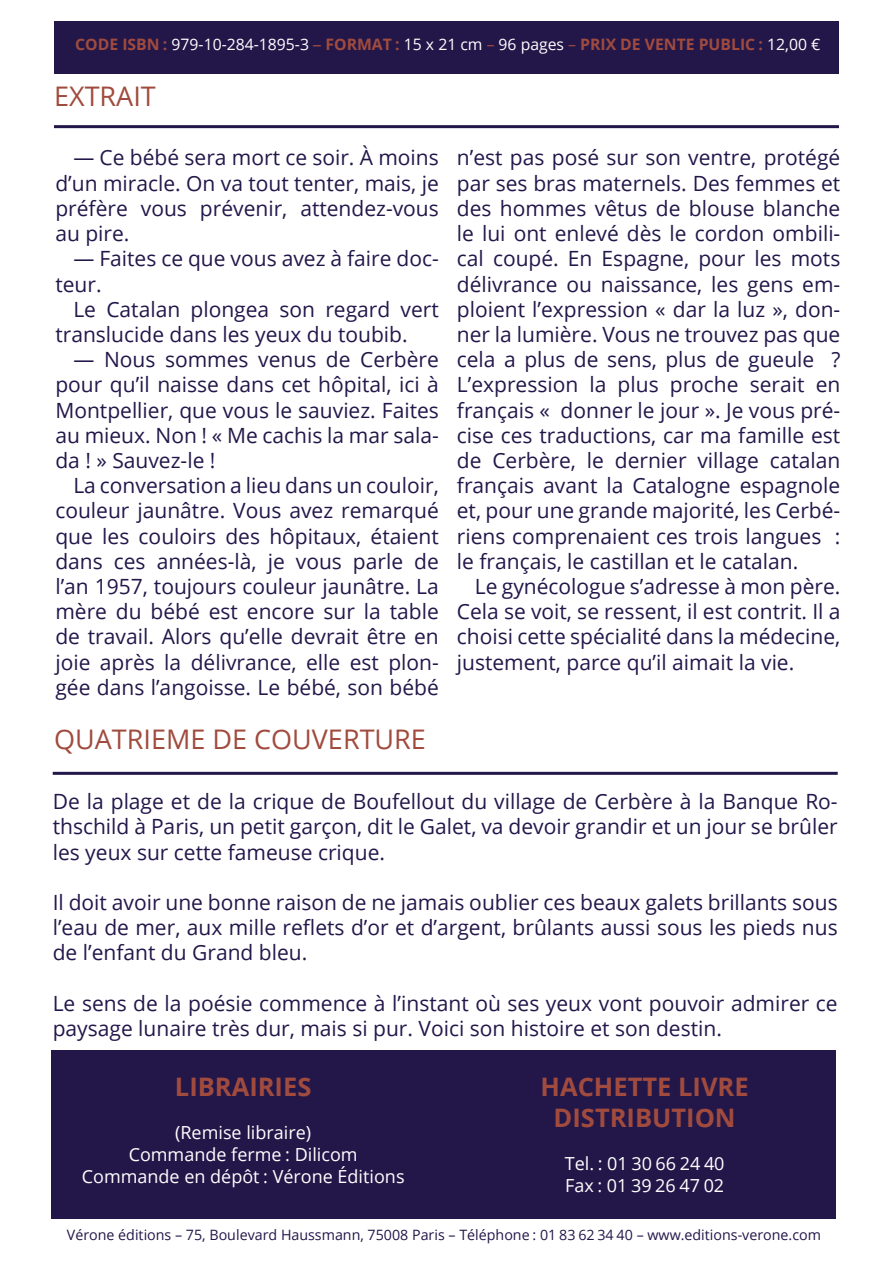
<style>
.page{position:relative;width:893px;height:1263px;background:#fff}
.page>*{position:absolute;margin:0;border:0;box-sizing:border-box;transform-origin:0 0}
.t1{font:27px "Open Sans";color:#a04b3d}
.t2{font:700 25.5px/30.6px "Open Sans";color:#a04b3d;text-align:center}
.t3{font:21px/25.2px "Open Sans";color:#23174a;text-align:justify}
.t4{font:18px/21.6px "Open Sans";color:#fff;text-align:center}
.t5{font:15.75px "Open Sans";color:#fff}
.t6{font:14.25px "Open Sans";color:#23174a}
.s1{font-weight:700;color:#a04b3d}
.s2{font-family:"Yu Gothic UI";font-weight:700;color:#a04b3d}
.s3{color:#a04b3d}
</style>
<div class="page">
<div style="left:51px;top:1050px;width:785px;height:169px;background:#23174a"></div>
<hr style="left:54px;top:125px;width:785px;height:3px;background:#23174a">
<hr style="left:53px;top:772px;width:785px;height:3px;background:#23174a">
<div style="left:54px;top:21px;width:785px;height:53px;background:#23174a"></div>
<p class="t5" style="left:75px;top:34px;width:747px"><span class="s1">CODE ISBN :</span> 979-10-284-1895-3 <span class="s2">–</span> <span class="s1">FORMAT :</span> 15 x 21 cm <span class="s3">–</span> 96 pages <span class="s3">–</span> <span class="s1">PRIX DE VENTE PUBLIC :</span> 12,00 €</p>
<p class="t1" style="left:54px;top:85px;width:103px">EXTRAIT</p>
<p class="t3" style="left:55px;top:147px;width:385px;text-indent:18px">— Ce bébé sera mort ce soir. À moins d’un miracle. On va tout tenter, mais, je préfère vous prévenir, attendez-vous au pire.</p>
<p class="t3" style="left:55px;top:248px;width:385px;text-indent:18px">— Faites ce que vous avez à faire doc&shy;teur.</p>
<p class="t3" style="left:55px;top:299px;width:385px;text-indent:18px">Le Catalan plongea son regard vert translucide dans les yeux du toubib.</p>
<p class="t3" style="left:55px;top:349px;width:385px;text-indent:18px">— Nous sommes venus de Cerbère pour qu’il naisse dans cet hôpital, ici à Montpellier, que vous le sauviez. Faites au mieux. Non ! « Me cachis la mar sala&shy;da ! » Sauvez-le !</p>
<p class="t3" style="left:55px;top:475px;width:385px;text-indent:18px">La conversation a lieu dans un couloir, couleur jaunâtre. Vous avez remarqué que les couloirs des hôpitaux, étaient dans ces années-là, je vous parle de l’an 1957, toujours couleur jaunâtre. La mère du bébé est encore sur la table de travail. Alors qu’elle devrait être en joie après la délivrance, elle est plon&shy;gée dans l’angoisse. Le bébé, son bébé</p>
<p class="t1" style="left:54px;top:729px;width:373px">QUATRIEME DE COUVERTURE</p>
<p class="t3" style="left:457px;top:147px;width:385px">n’est pas posé sur son ventre, protégé par ses bras maternels. Des femmes et des hommes vêtus de blouse blanche le lui ont enlevé dès le cordon ombili&shy;cal coupé. En Espagne, pour les mots délivrance ou naissance, les gens em&shy;ploient l’expression « dar la luz », don&shy;ner la lumière. Vous ne trouvez pas que cela a plus de sens, plus de gueule ?<br>L’expression la plus proche serait en français « donner le jour ». Je vous pré&shy;cise ces traductions, car ma famille est de Cerbère, le dernier village catalan français avant la Catalogne espagnole et, pour une grande majorité, les Cerbé&shy;riens comprenaient ces trois langues : le français, le castillan et le catalan.</p>
<p class="t3" style="left:457px;top:576px;width:385px;text-indent:18px">Le gynécologue s’adresse à mon père.<br>Cela se voit, se ressent, il est contrit. Il a choisi cette spécialité dans la médecine, justement, parce qu’il aimait la vie.</p>
<p class="t3" style="left:53px;top:791px;width:786px">De la plage et de la crique de Boufellout du village de Cerbère à la Banque Ro&shy;thschild à Paris, un petit garçon, dit le Galet, va devoir grandir et un jour se brûler les yeux sur cette fameuse crique.</p>
<p class="t3" style="left:53px;top:892px;width:786px">Il doit avoir une bonne raison de ne jamais oublier ces beaux galets brillants sous l’eau de mer, aux mille reflets d’or et d’argent, brûlants aussi sous les pieds nus de l’enfant du Grand bleu.</p>
<p class="t3" style="left:53px;top:993px;width:786px">Le sens de la poésie commence à l’instant où ses yeux vont pouvoir admirer ce paysage lunaire très dur, mais si pur. Voici son histoire et son destin.</p>
<p class="t2" style="left:175px;top:1074px;width:138px">LIBRAIRIES</p>
<p class="t4" style="left:82px;top:1124px;width:324px">(Remise libraire)<br>Commande ferme : Dilicom<br>Commande en dépôt : Vérone Éditions</p>
<p class="t2" style="left:541px;top:1074px;width:210px">HACHETTE LIVRE<br>DISTRIBUTION</p>
<p class="t4" style="left:565px;top:1152px;width:161px;text-align:left">Tel. : 01 30 66 24 40<br>Fax : 01 39 26 47 02</p>
<p class="t6" style="left:67px;top:1225px;width:755px">Vérone éditions – 75, Boulevard Haussmann, 75008 Paris – Téléphone : 01 83 62 34 40 – www.editions-verone.com</p>
</div>
